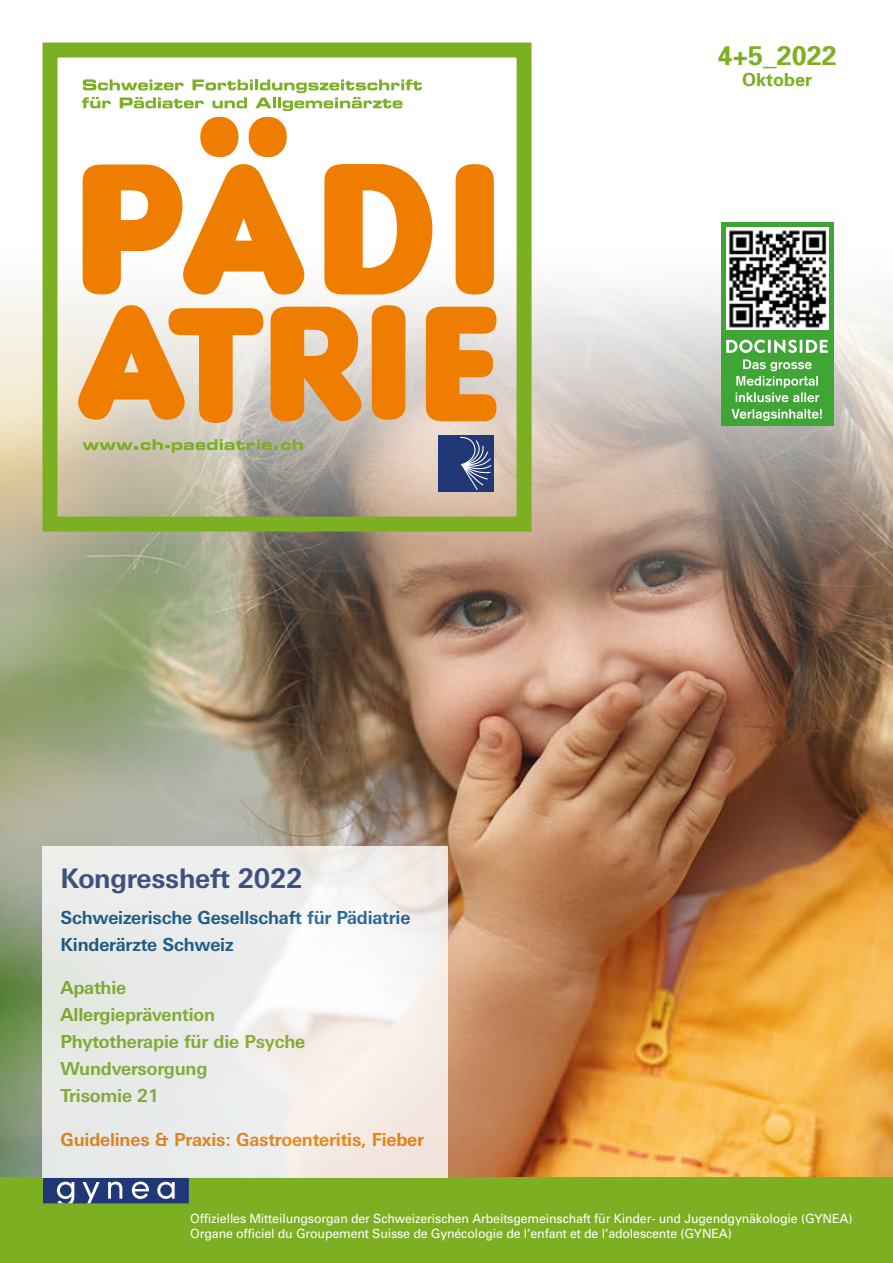
<style>
.page{position:relative;width:893px;height:1263px;background:#fff}
.page>*{position:absolute;margin:0;border:0;box-sizing:border-box;transform-origin:0 0}
.t1{font:700 27px "Linotype Univers Basic";letter-spacing:-.01em;color:#203876}
.t2{font:700 27px "Univers";color:#7daf23}
.t3{font:700 18px/27px "Linotype Univers Basic";letter-spacing:-.01em;color:#7daf23}
.t4{font:700 18px/27px "Linotype Univers Basic";letter-spacing:-.01em;color:#00497f}
.t5{font:700 18px "Linotype Univers Basic";letter-spacing:-.01em;color:#ef7d00}
.t6{font:700 18px "Univers";color:#7daf23}
.t7{font:12.75px/15px "Univers";letter-spacing:-.01em;color:#fff}
</style>
<div class="page">
<img style="left:0;top:98px;width:893px;height:1079px">
<div style="left:43px;top:43px;width:489px;height:489px;border:15px solid #7daf23"></div>
<svg style="left:83px;top:117px;width:221px;height:177px"></svg>
<svg style="left:324px;top:164px;width:108px;height:130px"></svg>
<svg style="left:456px;top:164px;width:38px;height:130px;background:#ef820a"></svg>
<svg style="left:78px;top:305px;width:185px;height:118px;background:#ebab62"></svg>
<svg style="left:271px;top:307px;width:91px;height:114px;background:#e99030"></svg>
<div style="left:372px;top:305px;width:33px;height:115px;background:#ef7d00"></div>
<svg style="left:426px;top:307px;width:70px;height:114px;background:#eb8e29"></svg>
<svg style="left:82px;top:79px;width:340px;height:32px"></svg>
<svg style="left:83px;top:439px;width:220px;height:14px;background:#adb981"></svg>
<div style="left:438px;top:435px;width:55px;height:56px;background:#203876"></div>
<svg style="left:460px;top:437px;width:31px;height:53px"></svg>
<div style="left:0;top:1177px;width:893px;height:86px;background:#7daf23"></div>
<svg style="left:43px;top:1177px;width:146px;height:26px;background:#506393"></svg>
<div style="left:721px;top:223px;width:112px;height:203px;background:#3fa535"></div>
<img style="left:726px;top:228px;width:102px;height:102px">
<svg style="left:726px;top:339px;width:102px;height:14px"></svg>
<svg style="left:732px;top:409px;width:90px;height:12px"></svg>
<svg style="left:736px;top:359px;width:83px;height:43px"></svg>
<svg style="left:43px;top:846px;width:405px;height:331px;fill:#edecea"></svg>
<h1 class="t2" style="left:717px;top:38px;width:121px">4+5_2022</h1>
<h2 class="t6" style="left:742px;top:68px;width:72px">Oktober</h2>
<h1 class="t1" style="left:61px;top:862px;width:244px">Kongressheft 2022</h1>
<h2 class="t4" style="left:61px;top:903px;width:351px">Schweizerische Gesellschaft für Pädiatrie<br>Kinderärzte Schweiz</h2>
<h2 class="t3" style="left:61px;top:974px;width:246px">Apathie<br>Allergieprävention<br>Phytotherapie für die Psyche<br>Wundversorgung<br>Trisomie 21</h2>
<h2 class="t5" style="left:61px;top:1128px;width:365px">Guidelines &amp; Praxis: Gastroenteritis, Fieber</h2>
<p class="t7" style="left:190px;top:1210px;width:664px">Offizielles Mitteilungsorgan der Schweizerischen Arbeitsgemeinschaft für Kinder- und Jugendgynäkologie (GYNEA)<br>Organe officiel du Groupement Suisse de Gynécologie de l’enfant et de l’adolescente (GYNEA)</p>
</div>
